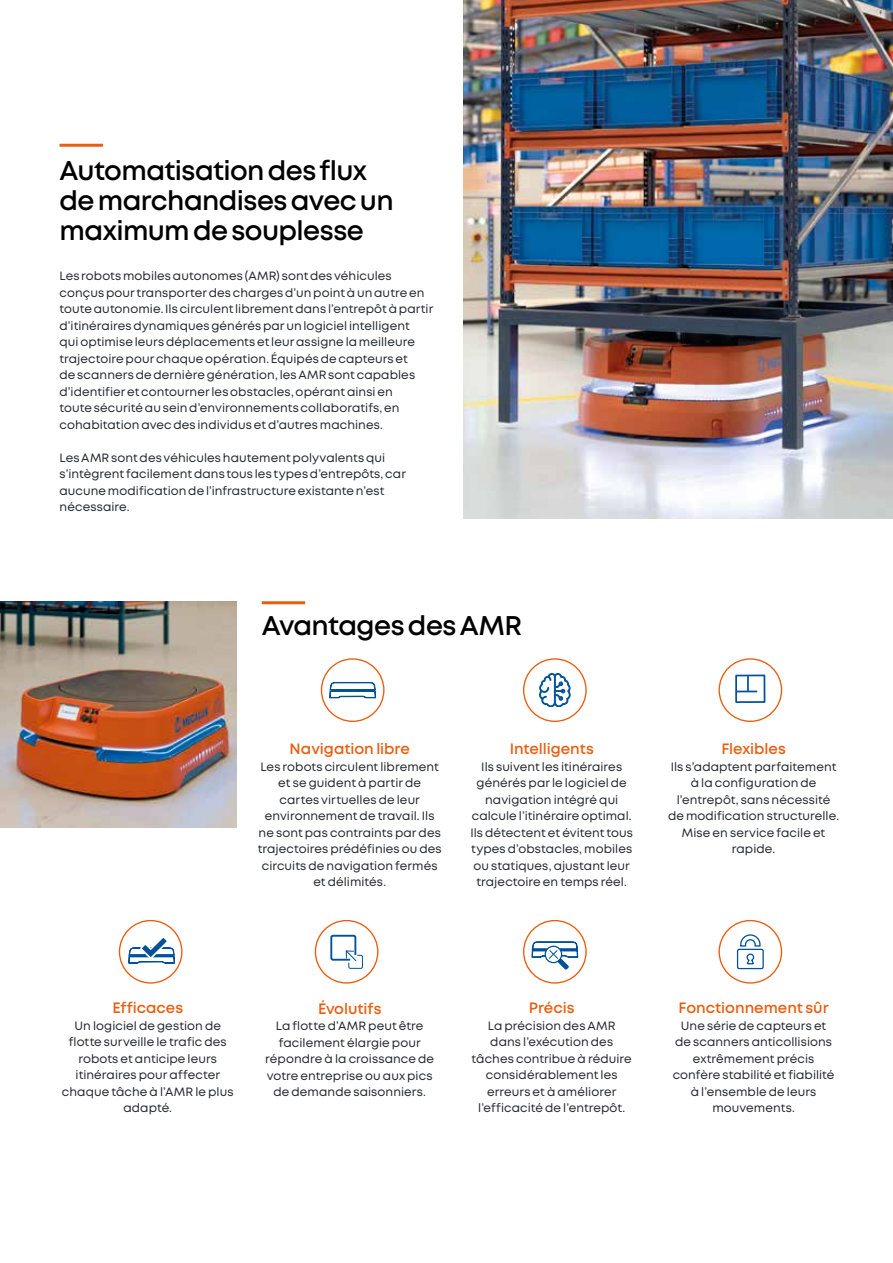
<style>
.page{position:relative;width:893px;height:1263px;background:#fff}
.page>*{position:absolute;margin:0;border:0;box-sizing:border-box;transform-origin:0 0}
.t1{font:600 27px/30px "Mont";letter-spacing:-.02em;color:#000}
.t2{font:600 15px "Mont";letter-spacing:-.005em;color:#e95d0f}
.t3{font:12px/16.5px "Mont";letter-spacing:.005em;color:#23292e;text-align:center}
</style>
<div class="page">
<img style="left:463px;top:0;width:430px;height:518px">
<img style="left:0;top:601px;width:236px;height:226px">
<hr style="left:60px;top:144px;width:43px;height:3px;background:#e95d0f">
<hr style="left:262px;top:601px;width:43px;height:3px;background:#e95d0f">
<div style="left:315px;top:920px;width:63px;height:64px;border:1px solid #e95d0f;border-radius:50%"></div>
<svg style="left:330px;top:934px;width:33px;height:35px"></svg>
<div style="left:321px;top:658px;width:63px;height:64px;border:1px solid #e95d0f;border-radius:50%"></div>
<svg style="left:329px;top:682px;width:47px;height:40px"></svg>
<hr style="left:331px;top:690px;width:43px;height:1px;background:#005198">
<div style="left:523px;top:658px;width:64px;height:64px;border:1px solid #e95d0f;border-radius:50%"></div>
<svg style="left:540px;top:673px;width:30px;height:34px"></svg>
<div style="left:523px;top:920px;width:64px;height:64px;border:1px solid #e95d0f;border-radius:50%"></div>
<svg style="left:531px;top:941px;width:47px;height:43px"></svg>
<div style="left:718px;top:658px;width:64px;height:64px;border:1px solid #e95d0f;border-radius:50%"></div>
<div style="left:735px;top:674px;width:30px;height:29px;border:2px solid #005198"></div>
<svg style="left:737px;top:677px;width:20px;height:15px"></svg>
<div style="left:119px;top:920px;width:64px;height:64px;border:1px solid #e95d0f;border-radius:50%"></div>
<svg style="left:128px;top:938px;width:47px;height:46px"></svg>
<div style="left:718px;top:920px;width:64px;height:64px;border:1px solid #e95d0f;border-radius:50%"></div>
<svg style="left:736px;top:934px;width:28px;height:36px"></svg>
<h1 class="t1" style="left:60px;top:156px;width:336px">Automatisation des flux de marchandises avec un maximum de souplesse</h1>
<p class="t3" style="left:60px;top:268px;width:375px;text-align:left">Les robots mobiles autonomes (AMR) sont des véhicules conçus pour transporter des charges d’un point à un autre en toute autonomie. Ils circulent librement dans l’entrepôt à partir d’itinéraires dynamiques générés par un logiciel intelligent<br>qui optimise leurs déplacements et leur assigne la meilleure trajectoire pour chaque opération. Équipés de capteurs et<br>de scanners de dernière génération, les AMR sont capables d’identifier et contourner les obstacles, opérant ainsi en<br>toute sécurité au sein d’environnements collaboratifs, en cohabitation avec des individus et d’autres machines.</p>
<p class="t3" style="left:60px;top:449px;width:348px;text-align:left">Les AMR sont des véhicules hautement polyvalents qui s’intègrent facilement dans tous les types d’entrepôts, car aucune modification de l’infrastructure existante n’est nécessaire.</p>
<h1 class="t1" style="left:262px;top:611px;width:262px">Avantages des AMR</h1>
<p class="t2" style="left:290px;top:739px;width:122px">Navigation libre</p>
<p class="t3" style="left:258px;top:758px;width:186px">Les robots circulent librement et se guident à partir de cartes virtuelles de leur environnement de travail. Ils ne sont pas contraints par des trajectoires prédéfinies ou des circuits de navigation fermés et délimités.</p>
<p class="t2" style="left:510px;top:739px;width:86px">Intelligents</p>
<p class="t3" style="left:470px;top:758px;width:164px">Ils suivent les itinéraires générés par le logiciel de navigation intégré qui calcule l’itinéraire optimal.<br>Ils détectent et évitent tous types d’obstacles, mobiles ou statiques, ajustant leur trajectoire en temps réel.</p>
<p class="t2" style="left:721px;top:739px;width:66px">Flexibles</p>
<p class="t3" style="left:668px;top:758px;width:173px">Ils s’adaptent parfaitement à la configuration de l’entrepôt, sans nécessité de modification structurelle.<br>Mise en service facile et rapide.</p>
<p class="t2" style="left:112px;top:998px;width:72px">Efficaces</p>
<p class="t3" style="left:62px;top:1017px;width:173px">Un logiciel de gestion de flotte surveille le trafic des robots et anticipe leurs itinéraires pour affecter chaque tâche à l’AMR le plus adapté.</p>
<p class="t2" style="left:318px;top:999px;width:65px">Évolutifs</p>
<p class="t3" style="left:265px;top:1018px;width:170px">La flotte d’AMR peut être facilement élargie pour répondre à la croissance de votre entreprise ou aux pics de demande saisonniers.</p>
<p class="t2" style="left:529px;top:998px;width:47px">Précis</p>
<p class="t3" style="left:472px;top:1017px;width:162px">La précision des AMR dans l’exécution des tâches contribue à réduire considérablement les erreurs et à améliorer l’efficacité de l’entrepôt.</p>
<p class="t2" style="left:679px;top:998px;width:152px">Fonctionnement sûr</p>
<p class="t3" style="left:673px;top:1017px;width:163px">Une série de capteurs et de scanners anticollisions extrêmement précis confère stabilité et fiabilité à l’ensemble de leurs mouvements.</p>
</div>
